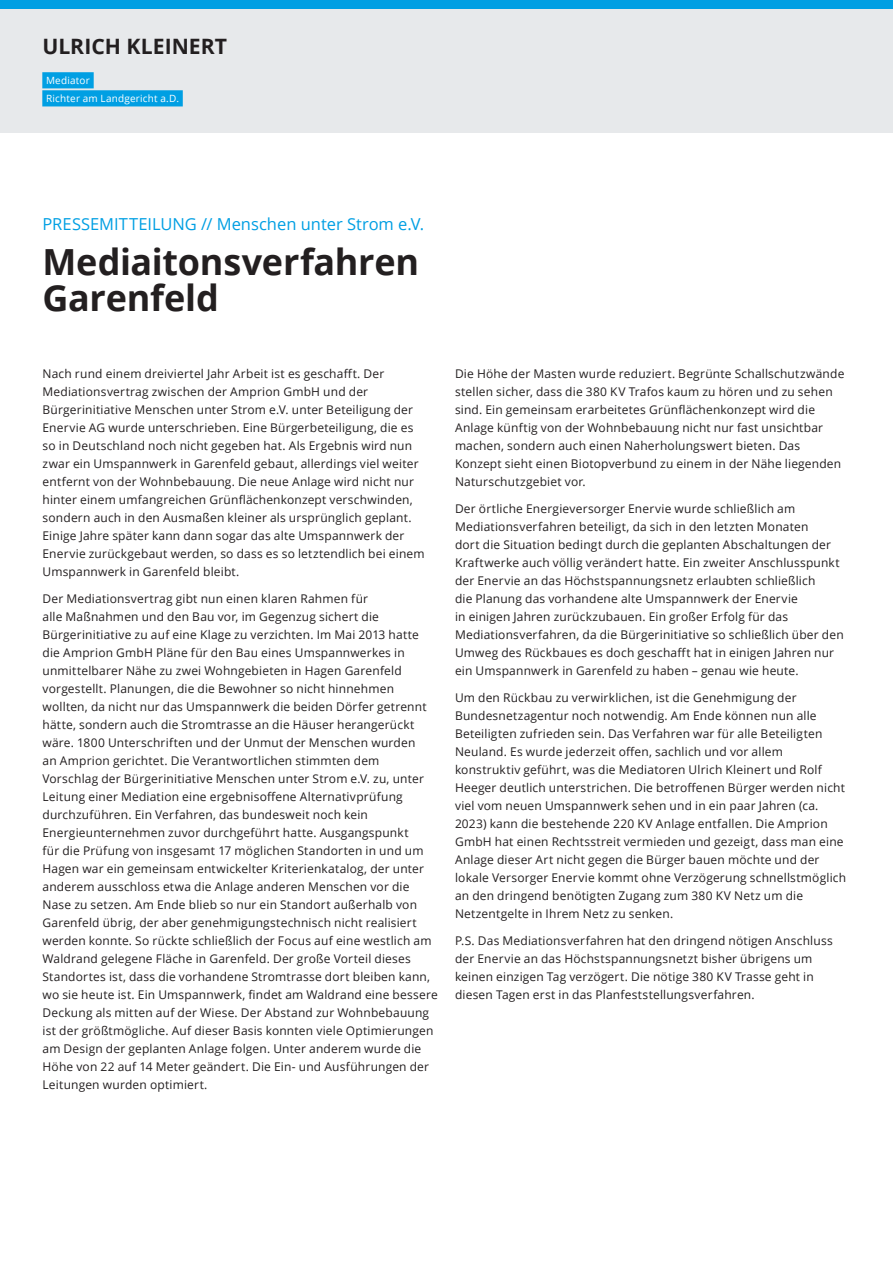
<style>
.page{position:relative;width:893px;height:1263px;background:#fff}
.page>*{position:absolute;margin:0;border:0;box-sizing:border-box;transform-origin:0 0}
.t1{font:700 36px/36px "Open Sans";letter-spacing:-.01em;color:#231f20}
.t2{font:700 21.15px "Open Sans";color:#231f20}
.t3{font:16.5px "Open Sans";color:#009fe3}
.t4{font:12px/18px "Open Sans";letter-spacing:.015em;color:#231f20}
.t5{font:9.9px "Open Sans";letter-spacing:.025em;color:#fff}
</style>
<div class="page">
<div style="left:0;top:0;width:893px;height:133px;background:#e7e9eb"></div>
<div style="left:42px;top:72px;width:52px;height:16px;background:#009fe3"></div>
<div style="left:42px;top:90px;width:141px;height:16px;background:#009fe3"></div>
<div style="left:0;top:0;width:893px;height:9px;background:#009fe3"></div>
<p class="t2" style="left:43px;top:32px;width:186px">ULRICH KLEINERT</p>
<p class="t5" style="left:46px;top:74px;width:45px">Mediator</p>
<p class="t5" style="left:46px;top:92px;width:134px">Richter am Landgericht a.D.</p>
<p class="t3" style="left:43px;top:213px;width:383px">PRESSEMITTEILUNG // Menschen unter Strom e.V.</p>
<p class="t1" style="left:43px;top:243px;width:378px">Mediaitonsverfahren<br>Garenfeld</p>
<p class="t4" style="left:43px;top:364px;width:384px">Nach rund einem dreiviertel Jahr Arbeit ist es geschafft. Der Mediationsvertrag zwischen der Amprion GmbH und der Bürgerinitiative Menschen unter Strom e.V. unter Beteiligung der Enervie AG wurde unterschrieben. Eine Bürgerbeteiligung, die es so in Deutschland noch nicht gegeben hat. Als Ergebnis wird nun zwar ein Umspannwerk in Garenfeld gebaut, allerdings viel weiter entfernt von der Wohnbebauung. Die neue Anlage wird nicht nur hinter einem umfangreichen Grünflächenkonzept verschwinden, sondern auch in den Ausmaßen kleiner als ursprünglich geplant.<br>Einige Jahre später kann dann sogar das alte Umspannwerk der Enervie zurückgebaut werden, so dass es so letztendlich bei einem Umspannwerk in Garenfeld bleibt.</p>
<p class="t4" style="left:43px;top:589px;width:397px">Der Mediationsvertrag gibt nun einen klaren Rahmen für<br>alle Maßnahmen und den Bau vor, im Gegenzug sichert die Bürgerinitiative zu auf eine Klage zu verzichten. Im Mai 2013 hatte die Amprion GmbH Pläne für den Bau eines Umspannwerkes in unmittelbarer Nähe zu zwei Wohngebieten in Hagen Garenfeld vorgestellt. Planungen, die die Bewohner so nicht hinnehmen wollten, da nicht nur das Umspannwerk die beiden Dörfer getrennt hätte, sondern auch die Stromtrasse an die Häuser herangerückt wäre. 1800 Unterschriften und der Unmut der Menschen wurden<br>an Amprion gerichtet. Die Verantwortlichen stimmten dem Vorschlag der Bürgerinitiative Menschen unter Strom e.V. zu, unter Leitung einer Mediation eine ergebnisoffene Alternativprüfung durchzuführen. Ein Verfahren, das bundesweit noch kein Energieunternehmen zuvor durchgeführt hatte. Ausgangspunkt<br>für die Prüfung von insgesamt 17 möglichen Standorten in und um Hagen war ein gemeinsam entwickelter Kriterienkatalog, der unter anderem ausschloss etwa die Anlage anderen Menschen vor die Nase zu setzen. Am Ende blieb so nur ein Standort außerhalb von Garenfeld übrig, der aber genehmigungstechnisch nicht realisiert werden konnte. So rückte schließlich der Focus auf eine westlich am Waldrand gelegene Fläche in Garenfeld. Der große Vorteil dieses Standortes ist, dass die vorhandene Stromtrasse dort bleiben kann, wo sie heute ist. Ein Umspannwerk, findet am Waldrand eine bessere Deckung als mitten auf der Wiese. Der Abstand zur Wohnbebauung ist der größtmögliche. Auf dieser Basis konnten viele Optimierungen am Design der geplanten Anlage folgen. Unter anderem wurde die Höhe von 22 auf 14 Meter geändert. Die Ein- und Ausführungen der Leitungen wurden optimiert.</p>
<p class="t4" style="left:455px;top:364px;width:391px">Die Höhe der Masten wurde reduziert. Begrünte Schallschutzwände stellen sicher, dass die 380 KV Trafos kaum zu hören und zu sehen sind. Ein gemeinsam erarbeitetes Grünflächenkonzept wird die Anlage künftig von der Wohnbebauung nicht nur fast unsichtbar machen, sondern auch einen Naherholungswert bieten. Das Konzept sieht einen Biotopverbund zu einem in der Nähe liegenden Naturschutzgebiet vor.</p>
<p class="t4" style="left:455px;top:499px;width:390px">Der örtliche Energieversorger Enervie wurde schließlich am Mediationsverfahren beteiligt, da sich in den letzten Monaten<br>dort die Situation bedingt durch die geplanten Abschaltungen der Kraftwerke auch völlig verändert hatte. Ein zweiter Anschlusspunkt der Enervie an das Höchstspannungsnetz erlaubten schließlich<br>die Planung das vorhandene alte Umspannwerk der Enervie<br>in einigen Jahren zurückzubauen. Ein großer Erfolg für das Mediationsverfahren, da die Bürgerinitiative so schließlich über den Umweg des Rückbaues es doch geschafft hat in einigen Jahren nur ein Umspannwerk in Garenfeld zu haben – genau wie heute.</p>
<p class="t4" style="left:455px;top:688px;width:393px">Um den Rückbau zu verwirklichen, ist die Genehmigung der Bundesnetzagentur noch notwendig. Am Ende können nun alle Beteiligten zufrieden sein. Das Verfahren war für alle Beteiligten Neuland. Es wurde jederzeit offen, sachlich und vor allem konstruktiv geführt, was die Mediatoren Ulrich Kleinert und Rolf Heeger deutlich unterstrichen. Die betroffenen Bürger werden nicht viel vom neuen Umspannwerk sehen und in ein paar Jahren (ca.<br>2023) kann die bestehende 220 KV Anlage entfallen. Die Amprion GmbH hat einen Rechtsstreit vermieden und gezeigt, dass man eine Anlage dieser Art nicht gegen die Bürger bauen möchte und der lokale Versorger Enervie kommt ohne Verzögerung schnellstmöglich an den dringend benötigten Zugang zum 380 KV Netz um die Netzentgelte in Ihrem Netz zu senken.</p>
<p class="t4" style="left:455px;top:931px;width:379px">P.S. Das Mediationsverfahren hat den dringend nötigen Anschluss der Enervie an das Höchstspannungsnetzt bisher übrigens um keinen einzigen Tag verzögert. Die nötige 380 KV Trasse geht in diesen Tagen erst in das Planfeststellungsverfahren.</p>
</div>
